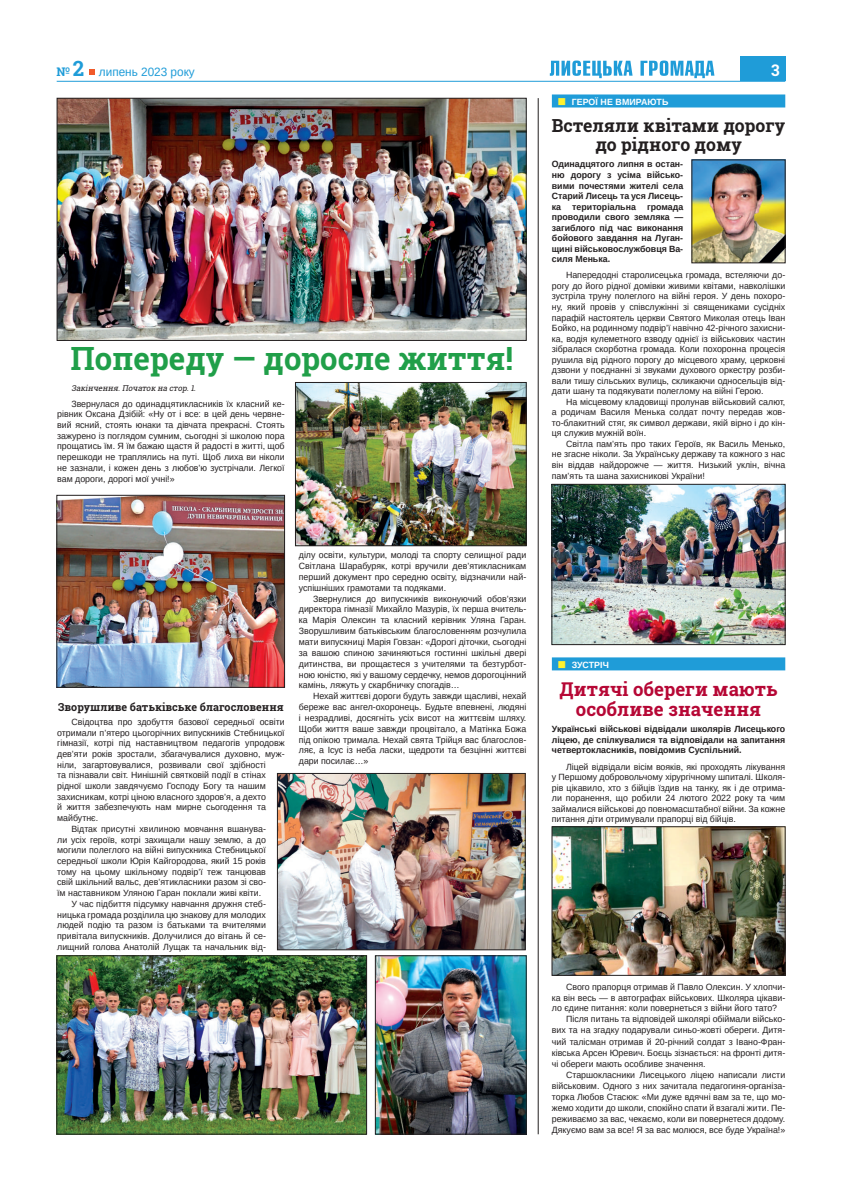
<style>
.page{position:relative;width:842px;height:1191px;background:#fff}
.page>*{position:absolute;margin:0;border:0;box-sizing:border-box;transform-origin:0 0}
.t1{font:700 32px "Roboto Slab";color:#209f49}
.t2{font:700 19px/20px "Roboto Slab";color:#b60735;text-align:center}
.t3{font:700 18px/19px "Roboto Slab";color:#231f20;text-align:center}
.t4{font:700 16px "Roboto Slab";color:#fff}
.t5{font:12px "Arimo";color:#1f9cd8}
.t6{font:700 11px "Roboto Slab";color:#231f20}
.t7{font:9px/10.5px "Arimo";color:#231f20;text-align:justify}
.t8{font:700 9px/10.5px "Arimo";color:#231f20;text-align:justify}
.t9{font:700 9px "Arimo";letter-spacing:.01em;color:#fff}
.t10{font:italic 8px "Roboto Slab";color:#231f20}
.s1{font-family:"Roboto Slab";font-weight:700}
.s2{font-family:"Roboto Slab";font-weight:700;font-size:21px}
</style>
<div class="page">
<svg style="left:550px;top:61px;width:164px;height:17px"></svg>
<svg style="left:89px;top:69px;width:5px;height:5px"></svg>
<div style="left:740px;top:57px;width:45px;height:24px;background:#1f9cd8"></div>
<hr style="left:57px;top:81px;width:728px;height:1px;background:#1f9cd8">
<div style="left:552px;top:94px;width:233px;height:13px;background:#1f9cd8"></div>
<div style="left:552px;top:657px;width:233px;height:13px;background:#1f9cd8"></div>
<hr style="left:538px;top:98px;width:1px;height:1036px;background:#231f20">
<img style="left:694px;top:162px;width:89px;height:99px">
<img style="left:554px;top:486px;width:229px;height:157px">
<div style="left:552px;top:484px;width:233px;height:161px;border:1px solid #231f20"></div>
<img style="left:59px;top:100px;width:465px;height:238px">
<div style="left:57px;top:98px;width:469px;height:242px;border:1px solid #231f20"></div>
<img style="left:59px;top:497px;width:224px;height:188px">
<div style="left:57px;top:495px;width:228px;height:192px;border:1px solid #231f20"></div>
<img style="left:297px;top:384px;width:227px;height:160px">
<div style="left:295px;top:382px;width:231px;height:164px;border:1px solid #231f20"></div>
<img style="left:377px;top:957px;width:147px;height:175px">
<div style="left:375px;top:955px;width:151px;height:179px;border:1px solid #231f20"></div>
<img style="left:279px;top:775px;width:244px;height:173px">
<div style="left:277px;top:773px;width:248px;height:177px;border:1px solid #231f20"></div>
<img style="left:59px;top:957px;width:306px;height:175px">
<div style="left:57px;top:955px;width:310px;height:179px;border:1px solid #231f20"></div>
<img style="left:554px;top:828px;width:229px;height:145px">
<div style="left:552px;top:826px;width:233px;height:149px;border:1px solid #231f20"></div>
<h3 class="t5" style="left:57px;top:64px;width:140px"><span class="s1">№</span> <span class="s2">2</span> липень 2023 року</h3>
<h3 class="t4" style="left:771px;top:60px;width:10px">3</h3>
<p class="t9" style="left:572px;top:95px;width:98px">ГЕРОЇ НЕ ВМИРАЮТЬ</p>
<h3 class="t3" style="left:552px;top:116px;width:235px">Встеляли квітами дорогу до рідного дому</h3>
<p class="t8" style="left:552px;top:159px;width:133px">Одинадцятого липня в остан&shy;ню дорогу з усіма військо&shy;вими почестями жителі села Старий Лисець та уся Лисець&shy;ка територіальна громада проводили свого земляка — загиблого під час виконання бойового завдання на Луган&shy;щині військовослужбовця Ва&shy;силя Менька.</p>
<p class="t7" style="left:552px;top:270px;width:235px;text-indent:14px">Напередодні старолисецька громада, встеляючи до&shy;рогу до його рідної домівки живими квітами, навколішки зустріла труну полеглого на війні героя. У день похоро&shy;ну, який провів у співслужінні зі священиками сусідніх парафій настоятель церкви Святого Миколая отець Іван Бойко, на родинному подвір’ї навічно 42-річного захисни&shy;ка, водія кулеметного взводу однієї із військових частин зібралася скорботна громада. Коли похоронна процесія рушила від рідного порогу до місцевого храму, церковні дзвони у поєднанні зі звуками духового оркестру розби&shy;вали тишу сільських вулиць, скликаючи односельців від&shy;дати шану та подякувати полеглому на війні Герою.</p>
<p class="t7" style="left:552px;top:396px;width:235px;text-indent:14px">На місцевому кладовищі пролунав військовий салют, а родичам Василя Менька солдат почту передав жов&shy;то-блакитний стяг, як символ держави, якій вірно і до кін&shy;ця служив мужній воїн.</p>
<p class="t7" style="left:552px;top:438px;width:235px;text-indent:14px">Світла пам’ять про таких Героїв, як Василь Менько, не згасне ніколи. За Українську державу та кожного з нас він віддав найдорожче — життя. Низький уклін, вічна пам’ять та шана захисникові України!</p>
<h1 class="t1" style="left:70px;top:336px;width:444px">Попереду — доросле життя!</h1>
<p class="t10" style="left:71px;top:382px;width:128px">Закінчення.Початок на стор.1.</p>
<p class="t7" style="left:57px;top:398px;width:229px;text-indent:14px">Звернулася до одинадцятикласників їх класний ке&shy;рівник Оксана Дзібій: «Ну от і все: в цей день червне&shy;вий ясний, стоять юнаки та дівчата прекрасні. Стоять зажурено із поглядом сумним, сьогодні зі школою пора прощатись їм. Я їм бажаю щастя й радості в житті, щоб перешкоди не траплялись на путі. Щоб лиха ви ніколи не зазнали, і кожен день з любов’ю зустрічали. Легкої вам дороги, дорогі мої учні!»</p>
<p class="t6" style="left:58px;top:700px;width:227px">Зворушливе батьківське благословення</p>
<p class="t7" style="left:71px;top:716px;width:215px">Свідоцтва про здобуття базової середньої освіти</p>
<p class="t7" style="left:57px;top:727px;width:229px">отримали п’ятеро цьогорічних випускників Стебницької</p>
<p class="t7" style="left:57px;top:738px;width:229px">гімназії, котрі під наставництвом педагогів упродовж</p>
<p class="t7" style="left:57px;top:748px;width:229px">дев’яти років зростали, збагачувалися духовно, муж-</p>
<p class="t7" style="left:57px;top:759px;width:210px">ніли, загартовувалися, розвивали свої здібності</p>
<p class="t7" style="left:57px;top:770px;width:210px">та пізнавали світ. Нинішній святковій події в стінах</p>
<p class="t7" style="left:57px;top:780px;width:210px">рідної школи завдячуємо Господу Богу та нашим</p>
<p class="t7" style="left:57px;top:791px;width:210px">захисникам, котрі ціною власного здоров’я, а дехто</p>
<p class="t7" style="left:57px;top:802px;width:210px">й життя забезпечують нам мирне сьогодення та</p>
<p class="t7" style="left:57px;top:813px;width:43px">майбутнє.</p>
<p class="t7" style="left:71px;top:823px;width:196px">Відтак присутні хвилиною мовчання вшанува-</p>
<p class="t7" style="left:57px;top:834px;width:210px">ли усіх героїв, котрі захищали нашу землю, а до</p>
<p class="t7" style="left:57px;top:845px;width:210px">могили полеглого на війні випускника Стебницької</p>
<p class="t7" style="left:57px;top:855px;width:210px">середньої школи Юрія Кайгородова, який 15 років</p>
<p class="t7" style="left:57px;top:866px;width:210px">тому на цьому шкільному подвір’ї теж танцював</p>
<p class="t7" style="left:57px;top:877px;width:210px">свій шкільний вальс, дев’ятикласники разом зі сво-</p>
<p class="t7" style="left:57px;top:887px;width:205px">їм наставником Уляною Гаран поклали живі квіти.</p>
<p class="t7" style="left:71px;top:898px;width:196px">У час підбиття підсумку навчання дружня стеб-</p>
<p class="t7" style="left:57px;top:909px;width:210px">ницька громада розділила цю знакову для молодих</p>
<p class="t7" style="left:57px;top:920px;width:210px">людей подію та разом із батьками та вчителями</p>
<p class="t7" style="left:57px;top:930px;width:210px">привітала випускників. Долучилися до вітань й се-</p>
<p class="t7" style="left:57px;top:941px;width:210px">лищний голова Анатолій Лущак та начальник від-</p>
<p class="t7" style="left:299px;top:549px;width:229px;line-height:10.8px">ділу освіти, культури, молоді та спорту селищної ради Світлана Шарабуряк, котрі вручили дев’ятикласникам перший документ про середню освіту, відзначили най&shy;успішніших грамотами та подяками.</p>
<p class="t7" style="left:299px;top:593px;width:229px;line-height:10.8px;text-indent:14px">Звернулися до випускників виконуючий обов’язки директора гімназії Михайло Мазурів, їх перша вчитель&shy;ка Марія Олексин та класний керівник Уляна Гаран.<br>Зворушливим батьківським благословенням розчулила мати випускниці Марія Говзан: «Дорогі діточки, сьогодні за вашою спиною зачиняються гостинні шкільні двері дитинства, ви прощаєтеся з учителями та безтурбот&shy;ною юністю, які у вашому сердечку, немов дорогоцінний камінь, ляжуть у скарбничку спогадів…</p>
<p class="t7" style="left:299px;top:690px;width:229px;line-height:10.8px;text-indent:14px">Нехай життєві дороги будуть завжди щасливі, нехай береже вас ангел-охоронець. Будьте впевнені, людяні і незрадливі, досягніть усіх висот на життєвім шляху.<br>Щоби життя ваше завжди процвітало, а Матінка Божа під опікою тримала. Нехай свята Трійця вас благослов&shy;ляє, а Ісус із неба ласки, щедроти та безцінні життєві дари посилає…»</p>
<p class="t9" style="left:572px;top:658px;width:39px">ЗУСТРІЧ</p>
<h2 class="t2" style="left:560px;top:679px;width:219px">Дитячі обереги мають особливе значення</h2>
<p class="t8" style="left:552px;top:724px;width:235px">Українські військові відвідали школярів Лисецького ліцею, де спілкувалися та відповідали на запитання четвертокласників, повідомив Суспільний.</p>
<p class="t7" style="left:552px;top:761px;width:235px;text-indent:14px">Ліцей відвідали вісім вояків, які проходять лікування у Першому добровольчому хірургічному шпиталі. Школя&shy;рів цікавило, хто з бійців їздив на танку, як і де отрима&shy;ли поранення, що робили 24 лютого 2022 року та чим займалися військові до повномасштабної війни. За кожне питання діти отримували прапорці від бійців.</p>
<p class="t7" style="left:566px;top:982px;width:221px">Свого прапорця отримав й Павло Олексин. У хлопчи-</p>
<p class="t7" style="left:552px;top:992px;width:235px">ка він весь — в автографах військових. Школяра цікави-</p>
<p class="t7" style="left:552px;top:1003px;width:227px">ло єдине питання: коли повернеться з війни його тато?</p>
<p class="t7" style="left:566px;top:1014px;width:221px">Після питань та відповідей школярі обіймали військо-</p>
<p class="t7" style="left:552px;top:1025px;width:235px">вих та на згадку подарували синьо-жовті обереги. Дитя-</p>
<p class="t7" style="left:552px;top:1036px;width:235px">чий талісман отримав й 20-річний солдат з Івано-Фран-</p>
<p class="t7" style="left:552px;top:1047px;width:235px">ківська Арсен Юревич. Боєць зізнається: на фронті дитя-</p>
<p class="t7" style="left:552px;top:1058px;width:155px">чі обереги мають особливе значення.</p>
<p class="t7" style="left:566px;top:1069px;width:221px">Старшокласники Лисецького ліцею написали листи</p>
<p class="t7" style="left:552px;top:1080px;width:235px">військовим. Одного з них зачитала педагогиня-організа-</p>
<p class="t7" style="left:552px;top:1091px;width:235px">торка Любов Стасюк: «Ми дуже вдячні вам за те, що мо-</p>
<p class="t7" style="left:552px;top:1102px;width:235px">жемо ходити до школи, спокійно спати й взагалі жити. Пе-</p>
<p class="t7" style="left:552px;top:1113px;width:235px">реживаємо за вас, чекаємо, коли ви повернетеся додому.</p>
<p class="t7" style="left:552px;top:1124px;width:235px">Дякуємо вам за все! Я за вас молюся, все буде Україна!»</p>
</div>
